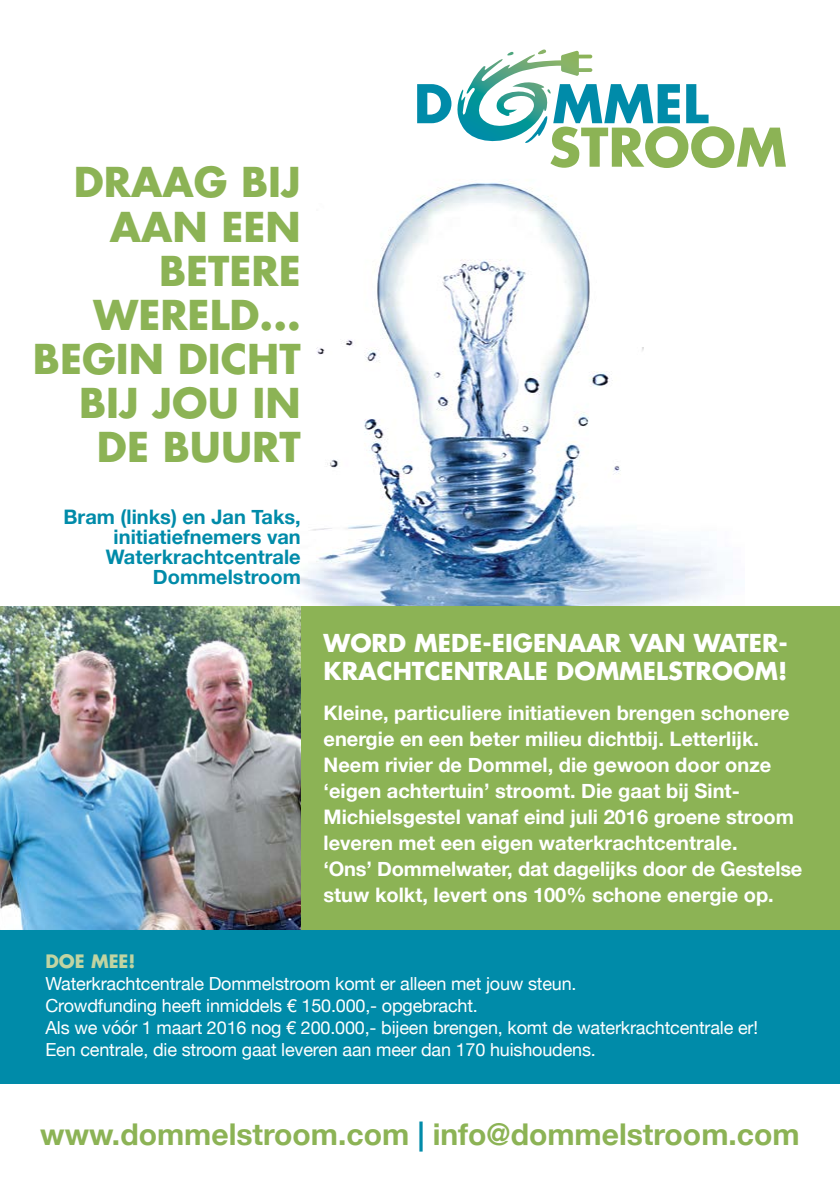
<style>
.page{position:relative;width:840px;height:1191px;background:#fff}
.page>*{position:absolute;margin:0;border:0;box-sizing:border-box;transform-origin:0 0}
.t1{font:700 40px/44px "Futura Std";color:#8cb355;text-align:right}
.t2{font:700 30px "Helvetica Neue";color:#8cb355}
.t3{font:700 24px/28px "Futura Std";color:#fff}
.t4{font:700 20px/26px "Helvetica Neue";color:#fff}
.t5{font:700 20px/20px "Helvetica Neue";color:#008ba9;text-align:right}
.t6{font:18px/22px "Helvetica Neue";letter-spacing:-.01em;color:#fff}
.t7{font:700 18px "Futura Std";color:#c0d4a2}
.s1{color:#008ba9}
</style>
<div class="page">
<img style="left:220px;top:180px;width:523px;height:427px">
<div style="left:300px;top:607px;width:539px;height:323px;background:#8cb355"></div>
<svg style="left:417px;top:49px;width:368px;height:119px"></svg>
<img style="left:0;top:607px;width:300px;height:323px">
<div style="left:0;top:930px;width:839px;height:153px;background:#008ba9"></div>
<h1 class="t1" style="left:33px;top:160px;width:269px">DRAAG BIJ<br>AAN EEN<br>BETERE<br>WERELD...<br>BEGIN DICHT<br>BIJ JOU IN<br>DE BUURT</h1>
<p class="t5" style="left:63px;top:507px;width:239px">Bram (links) en Jan Taks, initiatiefnemers van<br>Waterkrachtcentrale<br>Dommelstroom</p>
<p class="t3" style="left:323px;top:629px;width:465px">WORD MEDE-EIGENAAR VAN WATER-<br>KRACHTCENTRALE DOMMELSTROOM!</p>
<p class="t4" style="left:323px;top:700px;width:480px">Kleine, particuliere initiatieven brengen schonere energie en een beter milieu dichtbij. Letterlijk.<br>Neem rivier de Dommel, die gewoon door onze ‘eigen achtertuin’ stroomt. Die gaat bij Sint-Michielsgestel vanaf eind juli 2016 groene stroom leveren met een eigen waterkrachtcentrale.<br>‘Ons’ Dommelwater, dat dagelijks door de Gestelse stuw kolkt, levert ons 100% schone energie op.</p>
<p class="t7" style="left:45px;top:949px;width:91px">DOE MEE!</p>
<p class="t6" style="left:45px;top:973px;width:713px">Waterkrachtcentrale Dommelstroom komt er alleen met jouw steun.<br>Crowdfunding heeft inmiddels € 150.000,- opgebracht.<br>Als we vóór 1 maart 2016 nog € 200.000,- bijeen brengen, komt de waterkrachtcentrale er!<br>Een centrale, die stroom gaat leveren aan meer dan 170 huishoudens.</p>
<h2 class="t2" style="left:40px;top:1110px;width:760px">www.dommelstroom.com <span class="s1">|</span> info@dommelstroom.com</h2>
</div>
